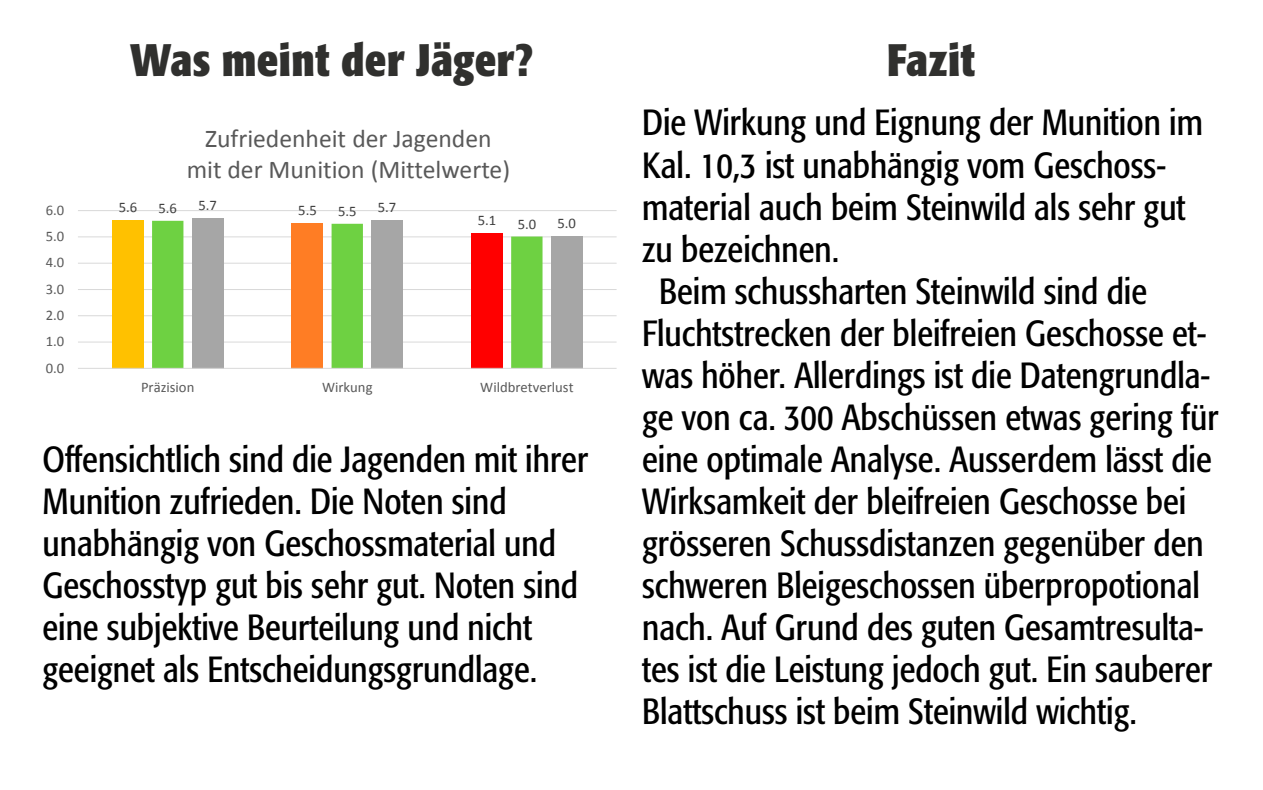
<style>
.page{position:relative;width:1263px;height:790px;background:#fff}
.page>*{position:absolute;margin:0;border:0;box-sizing:border-box;transform-origin:0 0}
.Titel_Formata_Bold_C{font:700 condensed 45px "Formata";letter-spacing:.01em;color:#30302e}
.Titel_Formata_Conden{font:condensed 36px/42px "Formata";color:#000}
.t1{font:25.65px/31.3px "Calibri";color:#595959;text-align:center}
.t2{font:14.7px "Calibri";color:#595959}
.t3{font:14.7px "Calibri";color:#404040}
.t4{font:14.55px "Calibri";color:#404040}
.t5{font:14.55px "Calibri";color:#595959}
</style>
<div class="page">
<svg style="left:78px;top:210px;width:539px;height:159px"></svg>
<p class="Titel_Formata_Bold_C" style="left:130px;top:32px;width:404px">Was meint der Jäger?</p>
<p class="t5" style="left:46px;top:201px;width:20px">6.0</p>
<p class="t2" style="left:46px;top:227px;width:20px">5.0</p>
<p class="t2" style="left:46px;top:253px;width:20px">4.0</p>
<p class="t5" style="left:46px;top:279px;width:20px">3.0</p>
<p class="t2" style="left:46px;top:306px;width:20px">2.0</p>
<p class="t2" style="left:46px;top:332px;width:20px">1.0</p>
<p class="t5" style="left:46px;top:358px;width:20px">0.0</p>
<p class="t1" style="left:187px;top:123px;width:325px">Zufriedenheit der Jagenden mit der Munition (Mittelwerte)</p>
<p class="t4" style="left:198px;top:196px;width:20px">5.7</p>
<p class="t3" style="left:378px;top:197px;width:20px">5.7</p>
<p class="t4" style="left:119px;top:198px;width:20px">5.6</p>
<p class="t3" style="left:298px;top:200px;width:20px">5.5</p>
<p class="t3" style="left:158px;top:198px;width:20px">5.6</p>
<p class="t4" style="left:338px;top:202px;width:20px">5.5</p>
<p class="t3" style="left:478px;top:211px;width:20px">5.1</p>
<p class="t4" style="left:518px;top:214px;width:20px">5.0</p>
<p class="t3" style="left:557px;top:214px;width:20px">5.0</p>
<p class="t2" style="left:141px;top:377px;width:55px">Präzision</p>
<p class="t2" style="left:322px;top:377px;width:52px">Wirkung</p>
<p class="t2" style="left:480px;top:377px;width:95px">Wildbretverlust</p>
<p class="Titel_Formata_Conden" style="left:43px;top:437px;width:547px">Offensichtlich sind die Jagenden mit ihrer Munition zufrieden. Die Noten sind unabhängig von Geschossmaterial und Geschosstyp gut bis sehr gut. Noten sind eine subjektive Beurteilung und nicht geeignet als Entscheidungsgrundlage.</p>
<p class="Titel_Formata_Bold_C" style="left:887px;top:32px;width:90px">Fazit</p>
<p class="Titel_Formata_Conden" style="left:642px;top:101px;width:562px">Die Wirkung und Eignung der Munition im Kal. 10,3 ist unabhängig vom Geschoss&shy;material auch beim Steinwild als sehr gut zu bezeichnen.</p>
<p class="Titel_Formata_Conden" style="left:642px;top:269px;width:578px;text-indent:17px">Beim schussharten Steinwild sind die Fluchtstrecken der bleifreien Geschosse et&shy;was höher. Allerdings ist die Datengrundla&shy;ge von ca. 300 Abschüssen etwas gering für eine optimale Analyse. Ausserdem lässt die Wirksamkeit der bleifreien Geschosse bei grösseren Schussdistanzen gegenüber den schweren Bleigeschossen überpropotional nach. Auf Grund des guten Gesamtresulta&shy;tes ist die Leistung jedoch gut. Ein sauberer Blattschuss ist beim Steinwild wichtig.</p>
</div>
